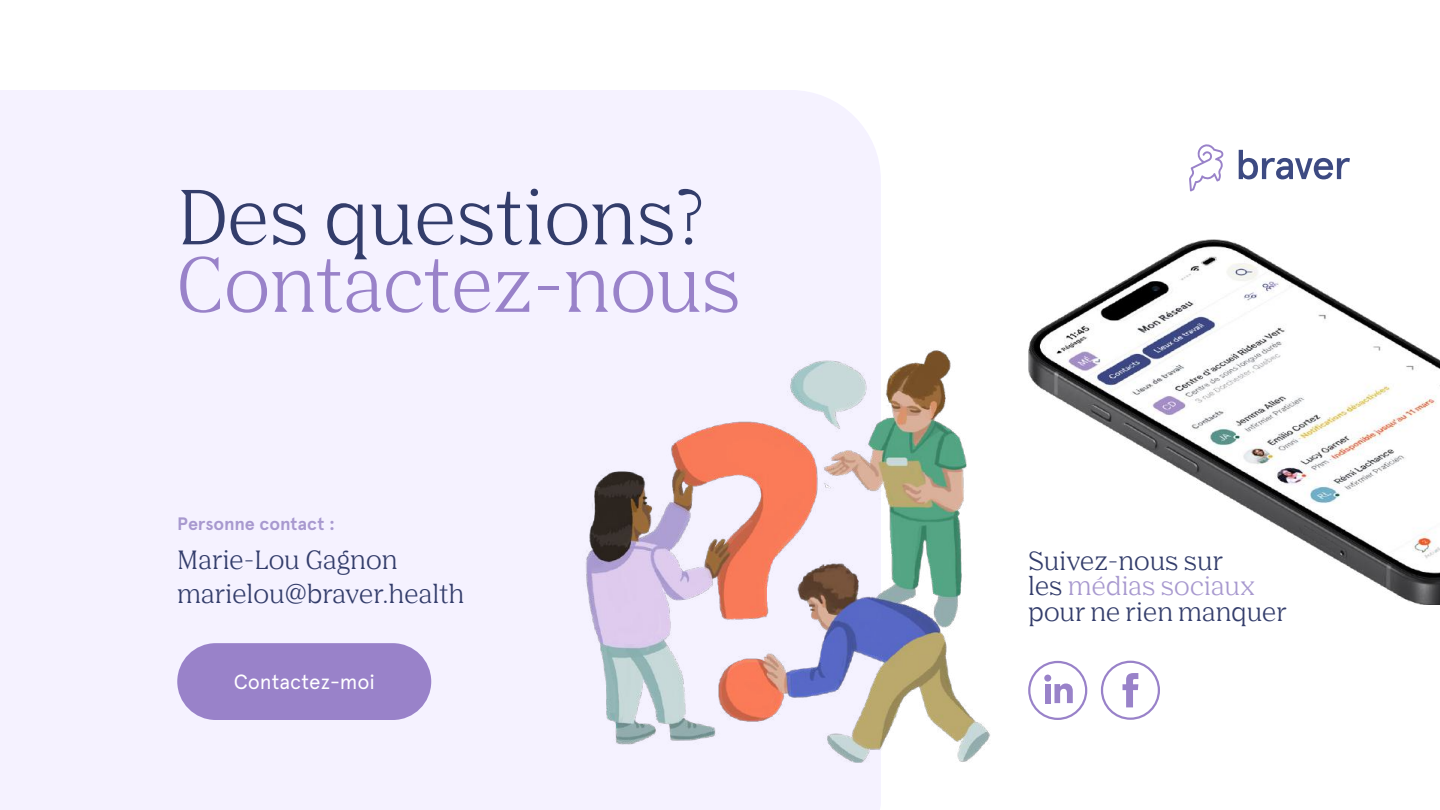
<style>
.page{position:relative;width:1440px;height:810px;background:#fff}
.page>*{position:absolute;margin:0;border:0;box-sizing:border-box;transform-origin:0 0}
.t1{font:75px "Nib Pro";color:#9982c9}
.t2{font:75px "Nib Pro";color:#333d6b}
.t3{font:25.65px/34.2px "Nib Pro";color:#333d6b}
.t4{font:25.5px/25.5px "Nib Pro";color:#333d6b}
.t5{font:20.55px "Apercu";color:#fff}
.t6{font:700 18px "Apercu";color:#a899cf}
.s1{color:#a899cf}
</style>
<div class="page">
<div style="left:0;top:90px;width:881px;height:720px;background:#f5f2ff"></div>
<img style="left:1028px;top:239px;width:412px;height:365px">
<img style="left:559px;top:320px;width:431px;height:490px">
<svg style="left:1028px;top:661px;width:59px;height:59px"></svg>
<svg style="left:1101px;top:661px;width:59px;height:59px"></svg>
<div style="left:177px;top:643px;width:254px;height:77px;background:#9982c9;border-radius:38px"></div>
<svg style="left:1189px;top:144px;width:35px;height:47px"></svg>
<svg style="left:1239px;top:150px;width:111px;height:29px"></svg>
<h1 class="t2" style="left:177px;top:166px;width:528px">Des questions?</h1>
<h1 class="t1" style="left:177px;top:234px;width:566px">Contactez-nous</h1>
<p class="t6" style="left:177px;top:513px;width:159px">Personne contact :</p>
<p class="t3" style="left:177px;top:542px;width:289px">Marie-Lou Gagnon marielou@braver.health</p>
<p class="t4" style="left:1028px;top:547px;width:260px">Suivez-nous sur<br>les <span class="s1">médias sociaux </span>pour ne rien manquer</p>
<p class="t5" style="left:234px;top:669px;width:143px">Contactez-moi</p>
</div>
